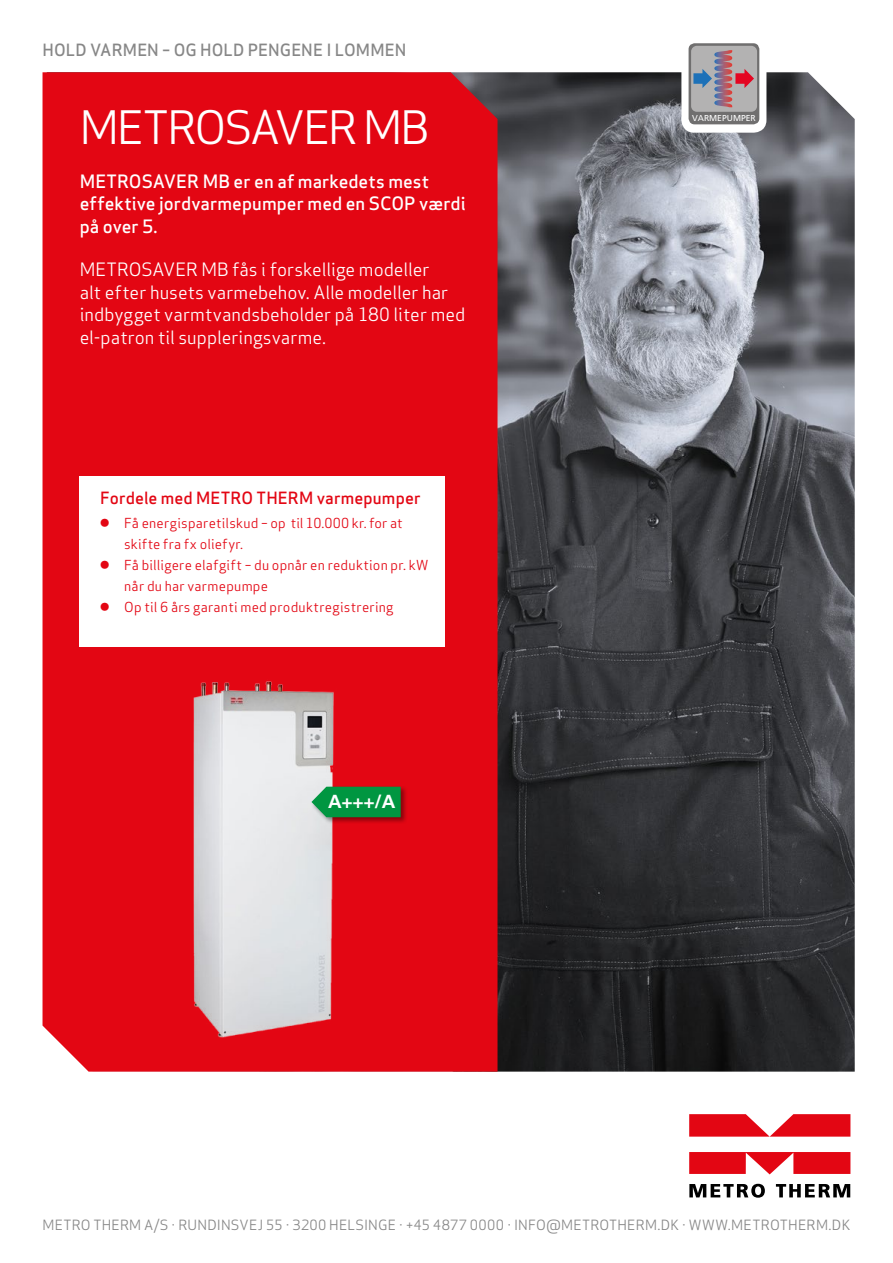
<style>
.page{position:relative;width:893px;height:1263px;background:#fff}
.page>*{position:absolute;margin:0;border:0;box-sizing:border-box;transform-origin:0 0}
.t1{font:45px "Apex Sans";letter-spacing:-.04em;color:#fff}
.t2{font:700 18.9px "Frutiger LT Std";color:#fff}
.t3{font:18px/22.5px "Apex Sans";color:#fff}
.t4{font:500 18px/22.5px "Apex Sans";color:#fff}
.t5{font:500 16.5px "Apex Sans";letter-spacing:.005em;color:#878787}
.t6{font:500 16.5px "Apex Sans";letter-spacing:.005em;color:#e30613}
.t7{font:13.8px "Apex Sans";letter-spacing:.02em;color:#878787}
.t8{font:13.5px/21px "Apex Sans";letter-spacing:.015em;color:#e30613}
.t9{font:8.55px "Frutiger LT Std";color:#fff}
.s1{font-size:30px}
</style>
<div class="page">
<img style="left:497px;top:72px;width:358px;height:999px">
<div style="left:681px;top:36px;width:85px;height:97px;background:#fff;border-radius:13px"></div>
<svg style="left:689px;top:43px;width:70px;height:81px;background:#9d9096"></svg>
<div style="left:43px;top:72px;width:454px;height:999px;background:#e30613"></div>
<svg style="left:689px;top:1184px;width:76px;height:14px"></svg>
<svg style="left:776px;top:1184px;width:74px;height:13px"></svg>
<svg style="left:689px;top:1152px;width:161px;height:22px;background:#e62a35"></svg>
<svg style="left:689px;top:1114px;width:161px;height:23px;background:#e72f3a"></svg>
<img style="left:176px;top:677px;width:173px;height:367px">
<div style="left:311px;top:786px;width:97px;height:38px;background:#000;opacity:.4"></div>
<svg style="left:311px;top:787px;width:90px;height:30px;background:#139b4e"></svg>
<div style="left:80px;top:476px;width:365px;height:170px;background:#fff"></div>
<p class="t5" style="left:43px;top:35px;width:365px">HOLD VARMEN – OG HOLD PENGENE I LOMMEN</p>
<h1 class="t1" style="left:80px;top:91px;width:351px">METROSAVER MB</h1>
<h3 class="t4" style="left:80px;top:168px;width:387px">METROSAVER MB er en af markedets mest effektive jordvarmepumper med en SCOP værdi på over 5.</h3>
<h3 class="t3" style="left:80px;top:256px;width:387px">METROSAVER MB fås i forskellige modeller<br>alt efter husets varmebehov. Alle modeller har indbygget varmtvandsbeholder på 180 liter med el-patron til suppleringsvarme.</h3>
<p class="t6" style="left:100px;top:483px;width:322px">Fordele med METRO THERM varmepumper</p>
<p class="t8" style="left:124px;top:511px;width:280px;text-indent:-26px"><span class="s1">•</span> Få energisparetilskud – op til 10.000 kr. for at skifte fra fx oliefyr.</p>
<p class="t8" style="left:124px;top:553px;width:306px;text-indent:-26px"><span class="s1">•</span> Få billigere elafgift – du opnår en reduktion pr. kW når du har varmepumpe</p>
<p class="t8" style="left:99px;top:595px;width:296px"><span class="s1">•</span> Op til 6 års garanti med produktregistrering</p>
<h2 class="t2" style="left:328px;top:790px;width:69px">A+++/A</h2>
<p class="t9" style="left:692px;top:113px;width:65px">VARMEPUMPER</p>
<p class="t7" style="left:43px;top:1213px;width:809px">METRO THERM A/S · RUNDINSVEJ 55 · 3200 HELSINGE · +45 4877 0000 · INFO@METROTHERM.DK · WWW.METROTHERM.DK</p>
</div>
